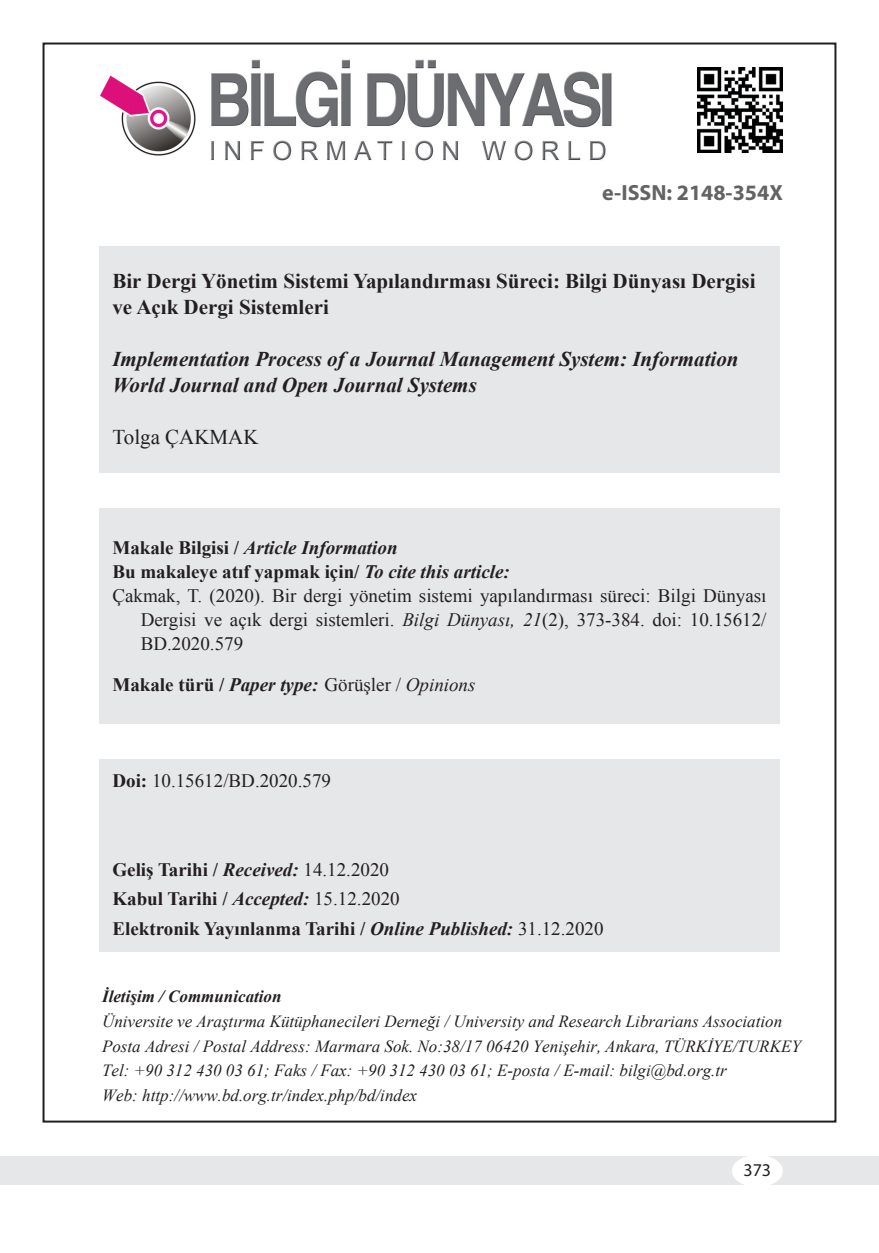
<style>
.page{position:relative;width:879px;height:1253px;background:#fff}
.page>*{position:absolute;margin:0;border:0;box-sizing:border-box;transform-origin:0 0}
.t1{font:700 22px "Myriad Pro";color:#636366}
.t2{font:italic 700 21px/26px "Times New Roman";color:#231f20}
.t3{font:700 21px/26px "Times New Roman";color:#231f20}
.t4{font:21px "Times New Roman";color:#231f20}
.t5{font:700 19px/29.6px "Times New Roman";color:#231f20}
.t6{font:19px "Times New Roman";color:#231f20}
.t7{font:italic 700 19px "Times New Roman";color:#231f20}
.t8{font:18px "Myriad Pro";color:#231f20}
.t9{font:italic 17px/24.8px "Times New Roman";color:#231f20}
.t10{font:italic 700 17px "Times New Roman";color:#231f20}
.s1{font-style:normal}
.s2{font-style:italic}
.s3{font-weight:400}
.s4{font-weight:400;font-style:italic}
.s5{font-weight:700}
</style>
<div class="page">
<div style="left:99px;top:246px;width:681px;height:226px;background:#e6e7e9"></div>
<div style="left:99px;top:508px;width:681px;height:215px;background:#e6e7e9"></div>
<div style="left:99px;top:759px;width:681px;height:193px;background:#e6e7e9"></div>
<img style="left:100px;top:59px;width:512px;height:102px">
<img style="left:698px;top:67px;width:85px;height:85px">
<div style="left:0;top:1156px;width:879px;height:28px;background:#e6e7e9"></div>
<div style="left:732px;top:1155px;width:51px;height:32px;background:#fff;border-radius:50%"></div>
<p class="t1" style="left:602px;top:178px;width:182px">e-ISSN: 2148-354X</p>
<p class="t3" style="left:112px;top:268px;width:644px">Bir Dergi Yönetim Sistemi Yapılandırması Süreci: Bilgi Dünyası Dergisi ve Açık Dergi Sistemleri</p>
<p class="t2" style="left:112px;top:346px;width:627px">Implementation Process of a Journal Management System: Information<br>World Journal and Open Journal Systems</p>
<p class="t4" style="left:112px;top:423px;width:148px">Tolga ÇAKMAK</p>
<p class="t7" style="left:112px;top:534px;width:287px"><span class="s1">Makale Bilgisi /</span> Article Information</p>
<p class="t5" style="left:112px;top:556px;width:399px">Bu makaleye atıf yapmak için/ <span class="s2">To cite this article:</span></p>
<p class="t6" style="left:112px;top:582px;width:655px">Çakmak, T. (2020). Bir dergi yönetim sistemi yapılandırması süreci: Bilgi Dünyası</p>
<p class="t6" style="left:141px;top:606px;width:627px">Dergisi ve açık dergi sistemleri. <span class="s2">Bilgi Dünyası, 21</span>(2), 373-384. doi: 10.15612/</p>
<p class="t6" style="left:141px;top:630px;width:104px">BD.2020.579</p>
<p class="t5" style="left:112px;top:669px;width:364px">Makale türü / <span class="s2">Paper type:</span> <span class="s3">Görüşler /</span> <span class="s4">Opinions</span></p>
<p class="t6" style="left:112px;top:768px;width:220px"><span class="s5">Doi:</span> 10.15612/BD.2020.579</p>
<p class="t5" style="left:112px;top:854px;width:492px">Geliş Tarihi / <span class="s2">Received:</span> <span class="s3">14.12.2020<br></span>Kabul Tarihi / <span class="s2">Accepted:</span> <span class="s3">15.12.2020<br></span>Elektronik Yayınlanma Tarihi / <span class="s2">Online Published:</span> <span class="s3">31.12.2020</span></p>
<p class="t10" style="left:102px;top:984px;width:181px">İletişim / Communication</p>
<p class="t9" style="left:102px;top:1008px;width:700px">Üniversite ve Araştırma Kütüphanecileri Derneği / University and Research Librarians Association Posta Adresi / Postal Address: Marmara Sok. No:38/17 06420 Yenişehir, Ankara, TÜRKİYE/TURKEY Tel: +90 312 430 03 61; Faks / Fax: +90 312 430 03 61; E-posta / E-mail: bilgi@bd.org.tr<br>Web: http://www.bd.org.tr/index.php/bd/index</p>
<p class="t8" style="left:743px;top:1159px;width:29px">373</p>
</div>
